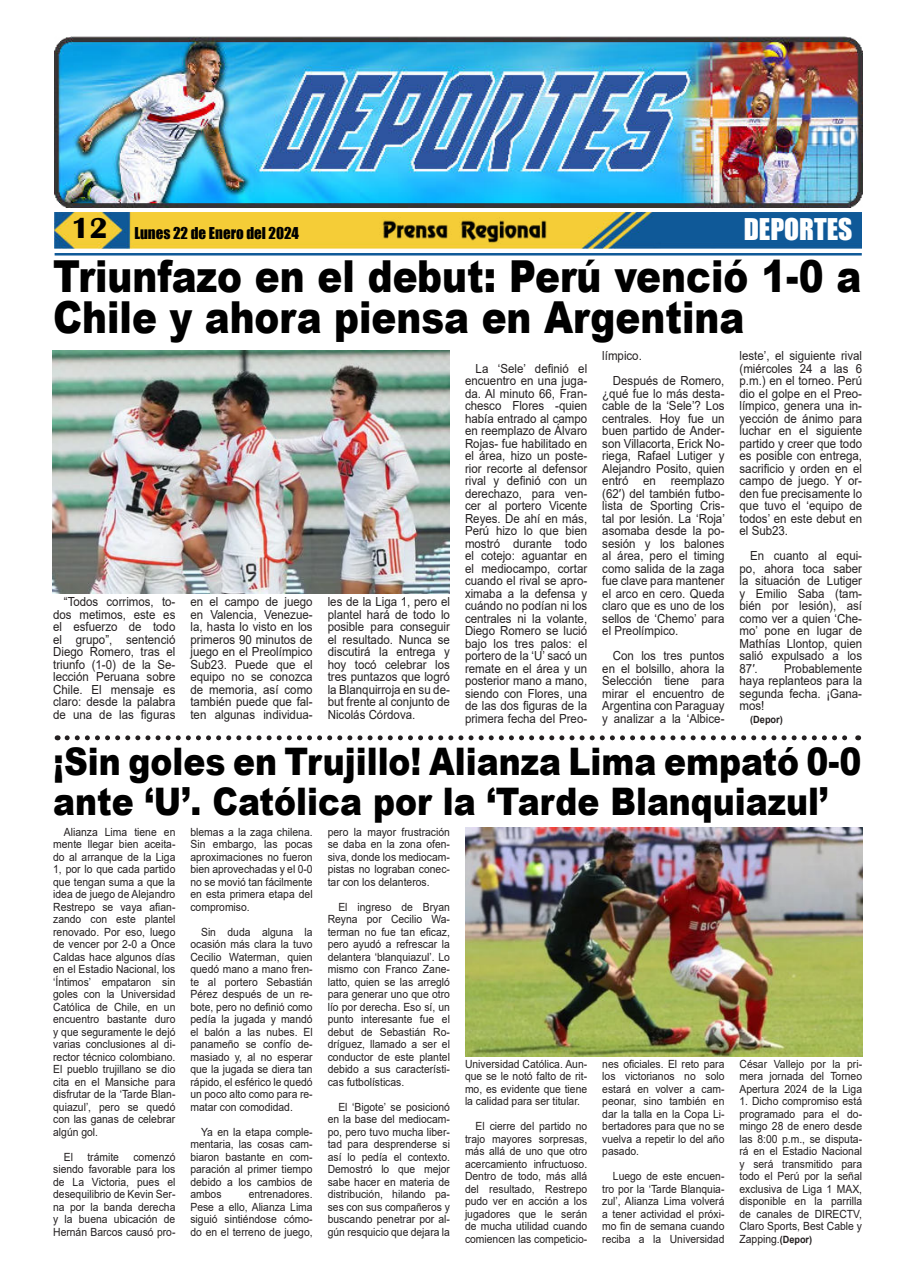
<style>
.page{position:relative;width:915px;height:1283px;background:#fff}
.page>*{position:absolute;margin:0;border:0;box-sizing:border-box;transform-origin:0 0}
.t1{font:900 44.12px/41.2px "Arial";color:#000;scale:.85 1}
.t2{font:900 38px/40px "Arial";color:#000;scale:.87 1}
.t3{font:27.5px "Impact";color:#fff}
.t4{font:15px "Impact";color:#000}
.t5{font:12.5px/12.5px "Arial";color:#231f20;text-align:justify;scale:.92 1}
.t6{font:11.25px/12.5px "Arial";color:#231f20;text-align:justify;scale:.92 1}
.t7{font:700 10px "Arial";color:#231f20;scale:.92 1}
.s1{font-family:"Britannic";font-weight:700;font-size:30px}
.s2{font-weight:700;font-size:10px}
</style>
<div class="page">
<img style="left:55px;top:212px;width:806px;height:36px">
<hr style="left:55px;top:253px;width:806px;height:2px;background:#0f5998">
<img style="left:379px;top:217px;width:170px;height:26px">
<img style="left:55px;top:37px;width:806px;height:170px">
<img style="left:53px;top:351px;width:397px;height:242px">
<svg style="left:67px;top:735px;width:791px;height:5px"></svg>
<img style="left:465px;top:827px;width:396px;height:229px">
<h3 class="t4" style="left:71px;top:225px;width:229px"><span class="s1">12</span> Lunes 22 de Enero del 2024</h3>
<h3 class="t3" style="left:743px;top:214px;width:110px">DEPORTES</h3>
<h1 class="t1" style="left:53px;top:260px;width:952px">Triunfazo en el debut: Perú venció 1-0 a<br>Chile y ahora piensa en Argentina</h1>
<p class="t5" style="left:739px;top:351px;width:135px">leste’, el siguiente rival (miércoles 24 a las 6 p.m.) en el torneo. Perú dio el golpe en el Preo&shy;límpico, genera una in&shy;yección de ánimo para luchar en el siguiente partido y creer que todo es posible con entrega, sacrificio y orden en el campo de juego. Y or&shy;den fue precisamente lo que tuvo el ‘equipo de todos’ en este debut en el Sub23.</p>
<p class="t5" style="left:739px;top:551px;width:135px;text-indent:11px">En cuanto al equi&shy;po, ahora toca saber la situación de Lutiger y Emilio Saba (tam&shy;bién por lesión), así como ver a quien ‘Che&shy;mo’ pone en lugar de Mathías Llontop, quien salió expulsado a los 87′.</p>
<p class="t5" style="left:612px;top:344px;width:123px;line-height:25px;text-indent:-11px">límpico.<br>Después de Romero,</p>
<p class="t5" style="left:602px;top:388px;width:135px">¿qué fue lo más desta&shy;cable de la ‘Sele’? Los centrales. Hoy fue un buen partido de Ander&shy;son Villacorta, Erick No&shy;riega, Rafael Lutiger y Alejandro Posito, quien entró en reemplazo (62′) del también futbo&shy;lista de Sporting Cris&shy;tal por lesión. La ‘Roja’ asomaba desde la po&shy;sesión y los balones al área, pero el timing como salida de la zaga fue clave para mantener el arco en cero. Queda claro que es uno de los sellos de ‘Chemo’ para el Preolímpico.</p>
<p class="t5" style="left:602px;top:651px;width:134px;text-indent:11px">Con los tres puntos en el bolsillo, ahora la Selección tiene para mirar el encuentro de Argentina con Paraguay y analizar a la ‘Albice-</p>
<p class="t5" style="left:465px;top:362px;width:134px;text-indent:11px">La ‘Sele’ definió el encuentro en una juga&shy;da. Al minuto 66, Fran&shy;chesco Flores -quien había entrado al campo en reemplazo de Álvaro Rojas- fue habilitado en el área, hizo un poste&shy;rior recorte al defensor rival y definió con un derechazo, para ven&shy;cer al portero Vicente Reyes. De ahí en más, Perú hizo lo que bien mostró durante todo el cotejo: aguantar en el mediocampo, cortar cuando el rival se apro&shy;ximaba a la defensa y cuándo no podían ni los centrales ni la volante, Diego Romero se lució bajo los tres palos: el portero de la ‘U’ sacó un remate en el área y un posterior mano a mano, siendo con Flores, una de las dos figuras de la primera fecha del Preo-</p>
<p class="t5" style="left:53px;top:597px;width:134px;text-indent:11px">“Todos corrimos, to&shy;dos metimos, este es el esfuerzo de todo el grupo”, sentenció Diego Romero, tras el triunfo (1-0) de la Se&shy;lección Peruana sobre Chile. El mensaje es claro: desde la palabra de una de las figuras</p>
<p class="t5" style="left:190px;top:597px;width:134px">en el campo de juego en Valencia, Venezue&shy;la, hasta lo visto en los primeros 90 minutos de juego en el Preolímpico Sub23. Puede que el equipo no se conozca de memoria, así como también puede que fal&shy;ten algunas individua-</p>
<p class="t5" style="left:327px;top:597px;width:134px">les de la Liga 1, pero el plantel hará de todo lo posible para conseguir el resultado. Nunca se discutirá la entrega y hoy tocó celebrar los tres puntazos que logró la Blanquirroja en su de&shy;but frente al conjunto de Nicolás Córdova.</p>
<p class="t5" style="left:739px;top:662px;width:135px;text-indent:45px">Probablemente haya replanteos para la segunda fecha. ¡Gana&shy;mos!</p>
<p class="t7" style="left:750px;top:715px;width:37px">(Depor)</p>
<h2 class="t2" style="left:53px;top:745px;width:930px">¡Sin goles en Trujillo! Alianza Lima empató 0-0 ante ‘U’. Católica por la ‘Tarde Blanquiazul’</h2>
<p class="t6" style="left:53px;top:826px;width:134px;text-indent:11px">Alianza Lima tiene en mente llegar bien aceita&shy;do al arranque de la Liga 1, por lo que cada partido que tengan suma a que la idea de juego de Alejandro Restrepo se vaya afian&shy;zando con este plantel renovado. Por eso, luego de vencer por 2-0 a Once Caldas hace algunos días en el Estadio Nacional, los ‘Íntimos’ empataron sin goles con la Universidad Católica de Chile, en un encuentro bastante duro y que seguramente le dejó varias conclusiones al di&shy;rector técnico colombiano.<br>El pueblo trujillano se dio cita en el Mansiche para disfrutar de la ‘Tarde Blan&shy;quiazul’, pero se quedó con las ganas de celebrar algún gol.</p>
<p class="t6" style="left:64px;top:1151px;width:12px">El</p>
<p class="t6" style="left:87px;top:1151px;width:36px">trámite</p>
<p class="t6" style="left:327px;top:826px;width:134px">pero la mayor frustración se daba en la zona ofen&shy;siva, donde los mediocam&shy;pistas no lograban conec&shy;tar con los delanteros.</p>
<p class="t6" style="left:327px;top:901px;width:134px;text-indent:11px">El ingreso de Bryan Reyna por Cecilio Wa&shy;terman no fue tan eficaz, pero ayudó a refrescar la delantera ‘blanquiazul’. Lo mismo con Franco Zane&shy;latto, quien se las arregló para generar uno que otro lío por derecha. Eso sí, un punto interesante fue el debut de Sebastián Ro&shy;dríguez, llamado a ser el conductor de este plantel debido a sus característi&shy;cas futbolísticas.</p>
<p class="t6" style="left:327px;top:1101px;width:134px;text-indent:11px">El ‘Bigote’ se posicionó en la base del mediocam&shy;po, pero tuvo mucha liber&shy;tad para desprenderse si así lo pedía el contexto.<br>Demostró lo que mejor sabe hacer en materia de distribución, hilando pa&shy;ses con sus compañeros y buscando penetrar por al&shy;gún resquicio que dejara la</p>
<p class="t6" style="left:190px;top:826px;width:134px">blemas a la zaga chilena.<br>Sin embargo, las pocas aproximaciones no fueron bien aprovechadas y el 0-0 no se movió tan fácilmente en esta primera etapa del compromiso.</p>
<p class="t6" style="left:190px;top:926px;width:134px;text-indent:11px">Sin duda alguna la ocasión más clara la tuvo Cecilio Waterman, quien quedó mano a mano fren&shy;te al portero Sebastián Pérez después de un re&shy;bote, pero no definió como pedía la jugada y mandó el balón a las nubes. El panameño se confío de&shy;masiado y, al no esperar que la jugada se diera tan rápido, el esférico le quedó un poco alto como para re&shy;matar con comodidad.</p>
<p class="t6" style="left:190px;top:1126px;width:134px;text-indent:11px">Ya en la etapa comple&shy;mentaria, las cosas cam&shy;biaron bastante en com&shy;paración al primer tiempo debido a los cambios de ambos</p>
<p class="t6" style="left:602px;top:1057px;width:134px">nes oficiales. El reto para los victorianos no solo estará en volver a cam&shy;peonar, sino también en dar la talla en la Copa Li&shy;bertadores para que no se vuelva a repetir lo del año pasado.</p>
<p class="t6" style="left:602px;top:1171px;width:134px;text-indent:11px">Luego de este encuen&shy;tro por la ‘Tarde Blanquia&shy;zul’, Alianza Lima volverá a tener actividad el próxi&shy;mo fin de semana cuando reciba a la Universidad</p>
<p class="t6" style="left:465px;top:1058px;width:134px">Universidad Católica. Aun&shy;que se le notó falto de rit&shy;mo, es evidente que tiene la calidad para ser titular.</p>
<p class="t6" style="left:465px;top:1121px;width:134px;text-indent:11px">El cierre del partido no trajo mayores sorpresas, más allá de uno que otro acercamiento infructuoso.<br>Dentro de todo, más allá del resultado, Restrepo pudo ver en acción a los jugadores que le serán de mucha utilidad cuando comiencen las competicio-</p>
<p class="t6" style="left:739px;top:1058px;width:135px">César Vallejo por la pri&shy;mera jornada del Torneo Apertura 2024 de la Liga</p>
<p class="t6" style="left:739px;top:1096px;width:135px">1. Dicho compromiso está programado para el do&shy;mingo 28 de enero desde las 8:00 p.m., se disputa&shy;rá en el Estadio Nacional y será transmitido para todo el Perú por la señal exclusiva de Liga 1 MAX, disponible en la parrilla de canales de DIRECTV, Claro Sports, Best Cable y Zapping.<span class="s2">(Depor)</span></p>
<p class="t6" style="left:53px;top:1151px;width:134px;text-indent:80px">comenzó siendo favorable para los de La Victoria, pues el desequilibrio de Kevin Ser&shy;na por la banda derecha y la buena ubicación de Hernán Barcos causó pro-</p>
<p class="t6" style="left:190px;top:1189px;width:134px;text-indent:58px">entrenadores.<br>Pese a ello, Alianza Lima siguió sintiéndose cómo&shy;do en el terreno de juego,</p>
</div>
